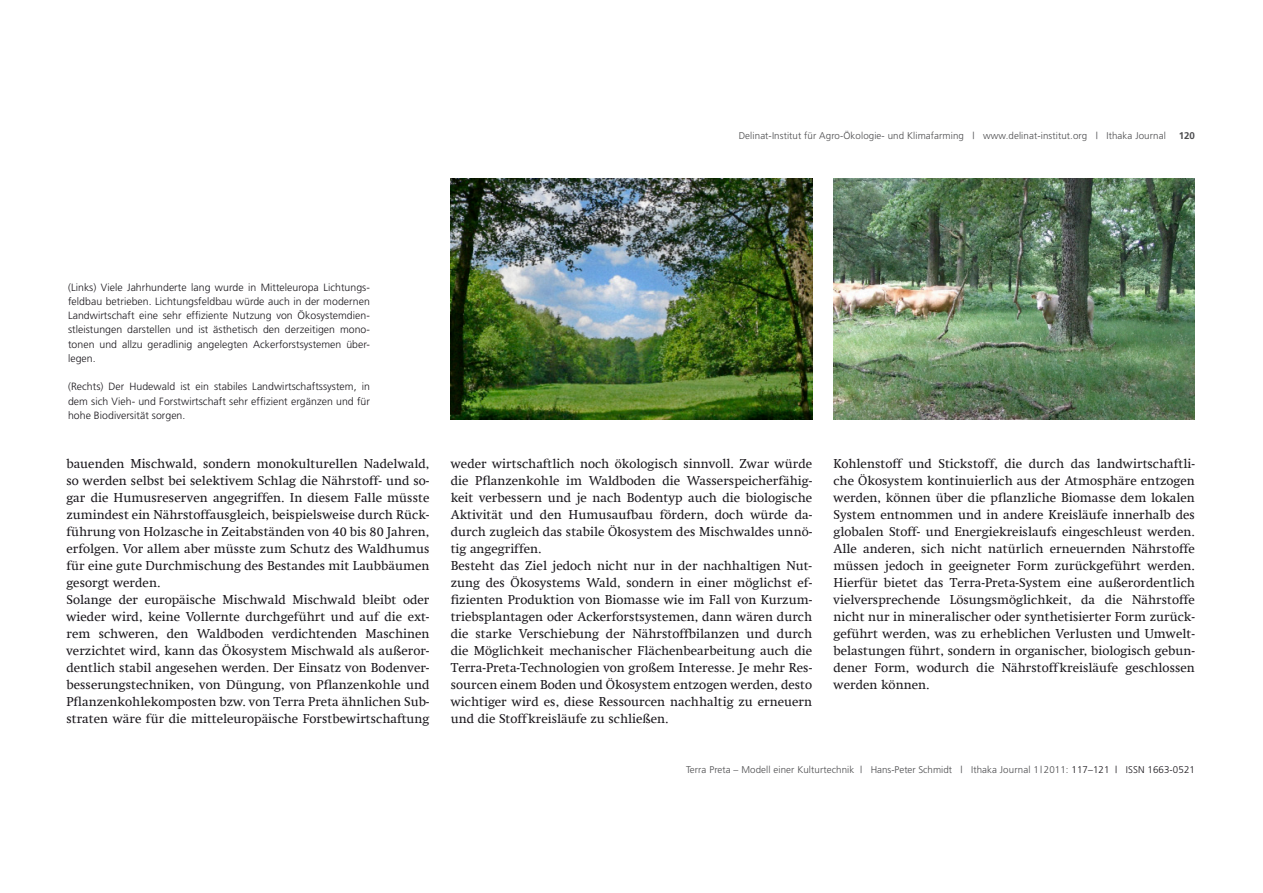
<style>
.page{position:relative;width:1263px;height:893px;background:#fff}
.page>*{position:absolute;margin:0;border:0;box-sizing:border-box;transform-origin:0 0}
.t1{font:13.05px/17px "Swift Com";color:#1a171c}
.t2{font:300 10.5px/14.2px "Frutiger";letter-spacing:.005em;color:#1a171c;text-align:justify}
.t3{font:300 9.75px "Frutiger";letter-spacing:.01em;color:#4c4c4e}
.t4{font:700 9.75px "Frutiger";color:#4c4c4e}
.s1{color:#1a171c}
</style>
<div class="page">
<img style="left:833px;top:179px;width:362px;height:241px">
<img style="left:451px;top:179px;width:361px;height:241px">
<p class="t2" style="left:68px;top:280px;width:303px">(Links) Viele Jahrhunderte lang wurde in Mitteleuropa Lichtungs&shy;feldbau betrieben. Lichtungsfeldbau würde auch in der modernen Landwirtschaft eine sehr effiziente Nutzung von Ökosystemdien&shy;stleistungen darstellen und ist ästhetisch den derzeitigen mono&shy;tonen und allzu geradlinig angelegten Ackerforstsystemen über&shy;legen.</p>
<p class="t2" style="left:68px;top:380px;width:303px">(Rechts) Der Hudewald ist ein stabiles Landwirtschaftssystem, in dem sich Vieh- und Forstwirtschaft sehr effizient ergänzen und für hohe Biodiversität sorgen.</p>
<p class="t3" style="left:739px;top:131px;width:429px">Delinat-Institut für Agro-Ökologie- und Klimafarming | www.delinat-institut.org | Ithaka Journal</p>
<p class="t4" style="left:1179px;top:130px;width:18px">120</p>
<p class="t1" style="left:66px;top:455px;width:365px">bauenden Mischwald, sondern monokulturellen Nadelwald, so werden selbst bei selektivem Schlag die Nährstoff- und so&shy;gar die Humusreserven angegriffen. In diesem Falle müsste zumindest ein Nährstoffausgleich, beispielsweise durch Rück&shy;führung von Holzasche in Zeitabständen von 40 bis 80 Jahren, erfolgen. Vor allem aber müsste zum Schutz des Waldhumus für eine gute Durchmischung des Bestandes mit Laubbäumen gesorgt werden.<br>Solange der europäische Mischwald Mischwald bleibt oder wieder wird, keine Vollernte durchgeführt und auf die ext&shy;rem schweren, den Waldboden verdichtenden Maschinen verzichtet wird, kann das Ökosystem Mischwald als außeror&shy;dentlich stabil angesehen werden. Der Einsatz von Bodenver&shy;besserungstechniken, von Düngung, von Pflanzenkohle und Pflanzenkohlekomposten bzw. von Terra Preta ähnlichen Sub&shy;straten wäre für die mitteleuropäische Forstbewirtschaftung</p>
<p class="t1" style="left:451px;top:455px;width:363px">weder wirtschaftlich noch ökologisch sinnvoll. Zwar würde die Pflanzenkohle im Waldboden die Wasserspeicherfähig&shy;keit verbessern und je nach Bodentyp auch die biologische Aktivität und den Humusaufbau fördern, doch würde da&shy;durch zugleich das stabile Ökosystem des Mischwaldes unnö&shy;tig angegriffen.<br>Besteht das Ziel jedoch nicht nur in der nachhaltigen Nut&shy;zung des Ökosystems Wald, sondern in einer möglichst ef&shy;fizienten Produktion von Biomasse wie im Fall von Kurzum&shy;triebsplantagen oder Ackerforstsystemen, dann wären durch die starke Verschiebung der Nährstoffbilanzen und durch die Möglichkeit mechanischer Flächenbearbeitung auch die Terra-Preta-Technologien von großem Interesse. Je mehr Res&shy;sourcen einem Boden und Ökosystem entzogen werden, desto wichtiger wird es, diese Ressourcen nachhaltig zu erneuern und die Stoffkreisläufe zu schließen.</p>
<p class="t1" style="left:833px;top:455px;width:363px;text-align:justify">Kohlenstoff und Stickstoff, die durch das landwirtschaftli&shy;che Ökosystem kontinuierlich aus der Atmosphäre entzogen werden, können über die pflanzliche Biomasse dem lokalen System entnommen und in andere Kreisläufe innerhalb des globalen Stoff- und Energiekreislaufs eingeschleust werden.<br>Alle anderen, sich nicht natürlich erneuernden Nährstoffe müssen jedoch in geeigneter Form zurückgeführt werden.<br>Hierfür bietet das Terra-Preta-System eine außerordentlich vielversprechende Lösungsmöglichkeit, da die Nährstoffe nicht nur in mineralischer oder synthetisierter Form zurück&shy;geführt werden, was zu erheblichen Verlusten und Umwelt&shy;belastungen führt, sondern in organischer, biologisch gebun&shy;dener Form, wodurch die Nährstoffkreisläufe geschlossen werden können.</p>
<p class="t3" style="left:686px;top:764px;width:510px">Terra Preta – Modell einer Kulturtechnik | Hans-Peter Schmidt | Ithaka Journal 1 | 2011: <span class="s1">117–121 | ISSN 1663-0521</span></p>
</div>
